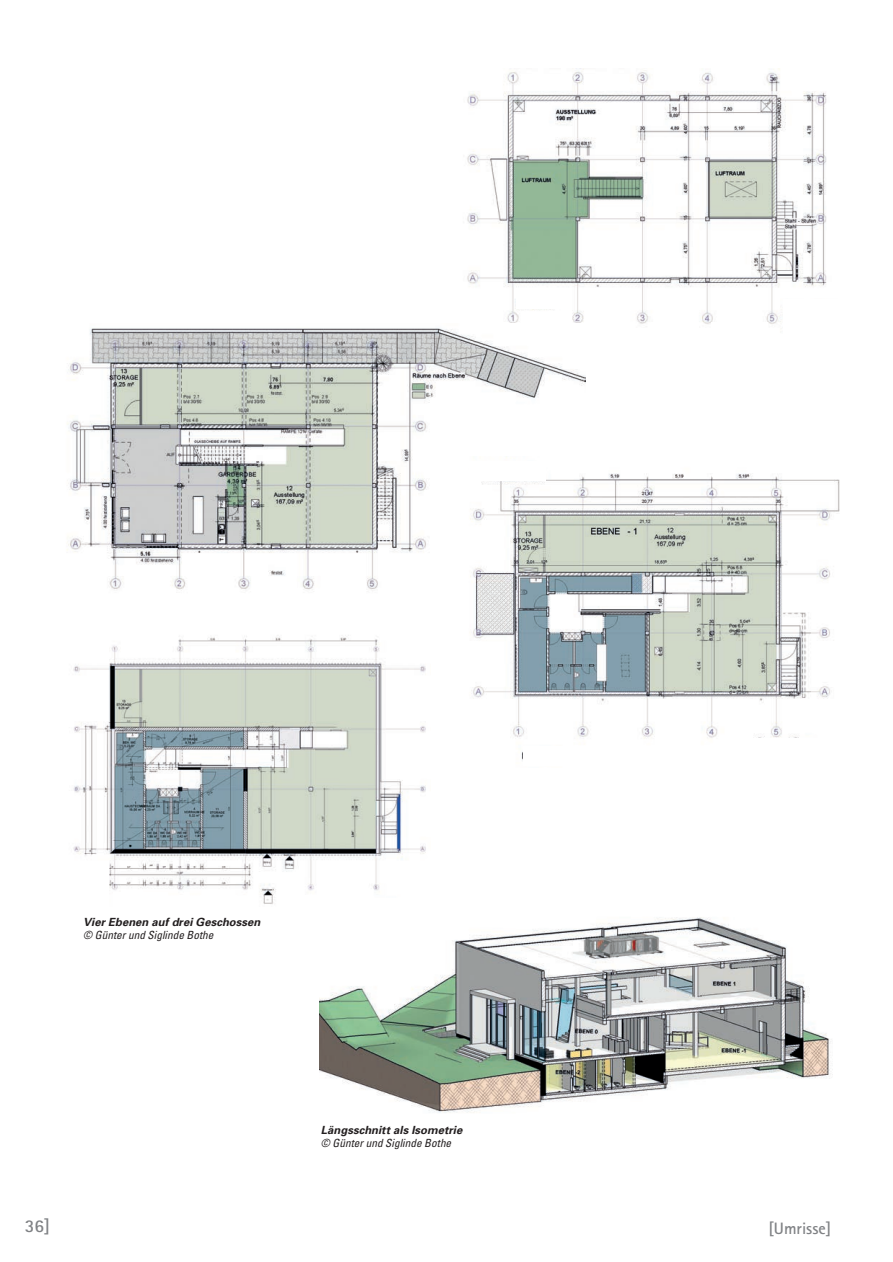
<style>
.page{position:relative;width:893px;height:1262px;background:#fff}
.page>*{position:absolute;margin:0;border:0;box-sizing:border-box;transform-origin:0 0}
.t1{font:700 18px "Rotis Sans Serif";color:#808285}
.t2{font:700 16.5px "Rotis Sans Serif";color:#808285}
.t3{font:italic 700 11.25px "Univers";letter-spacing:.005em;color:#231f20}
.t4{font:italic condensed 11.25px "Univers";letter-spacing:.005em;color:#231f20}
</style>
<div class="page">
<img style="left:467px;top:68px;width:360px;height:256px">
<img style="left:67px;top:323px;width:518px;height:267px">
<img style="left:459px;top:457px;width:381px;height:304px">
<div style="left:516px;top:289px;width:55px;height:20px;background:#fff"></div>
<div style="left:469px;top:461px;width:76px;height:20px;background:#fff"></div>
<div style="left:523px;top:746px;width:54px;height:19px;background:#fff"></div>
<img style="left:320px;top:917px;width:513px;height:196px">
<img style="left:73px;top:636px;width:353px;height:268px">
<div style="left:114px;top:892px;width:54px;height:20px;background:#fff"></div>
<div style="left:783px;top:299px;width:69px;height:42px;background:#fff"></div>
<div style="left:747px;top:738px;width:78px;height:38px;background:#fff"></div>
<div style="left:365px;top:899px;width:54px;height:19px;background:#fff"></div>
<p class="t3" style="left:83px;top:918px;width:179px">Vier Ebenen auf drei Geschossen</p>
<p class="t4" style="left:83px;top:931px;width:132px">© Günter und Siglinde Bothe</p>
<p class="t3" style="left:321px;top:1126px;width:143px">Längsschnitt als Isometrie</p>
<p class="t4" style="left:321px;top:1139px;width:132px">© Günter und Siglinde Bothe</p>
<h1 class="t1" style="left:25px;top:1219px;width:27px">36]</h1>
<h2 class="t2" style="left:768px;top:1223px;width:64px">[Umrisse]</h2>
</div>
